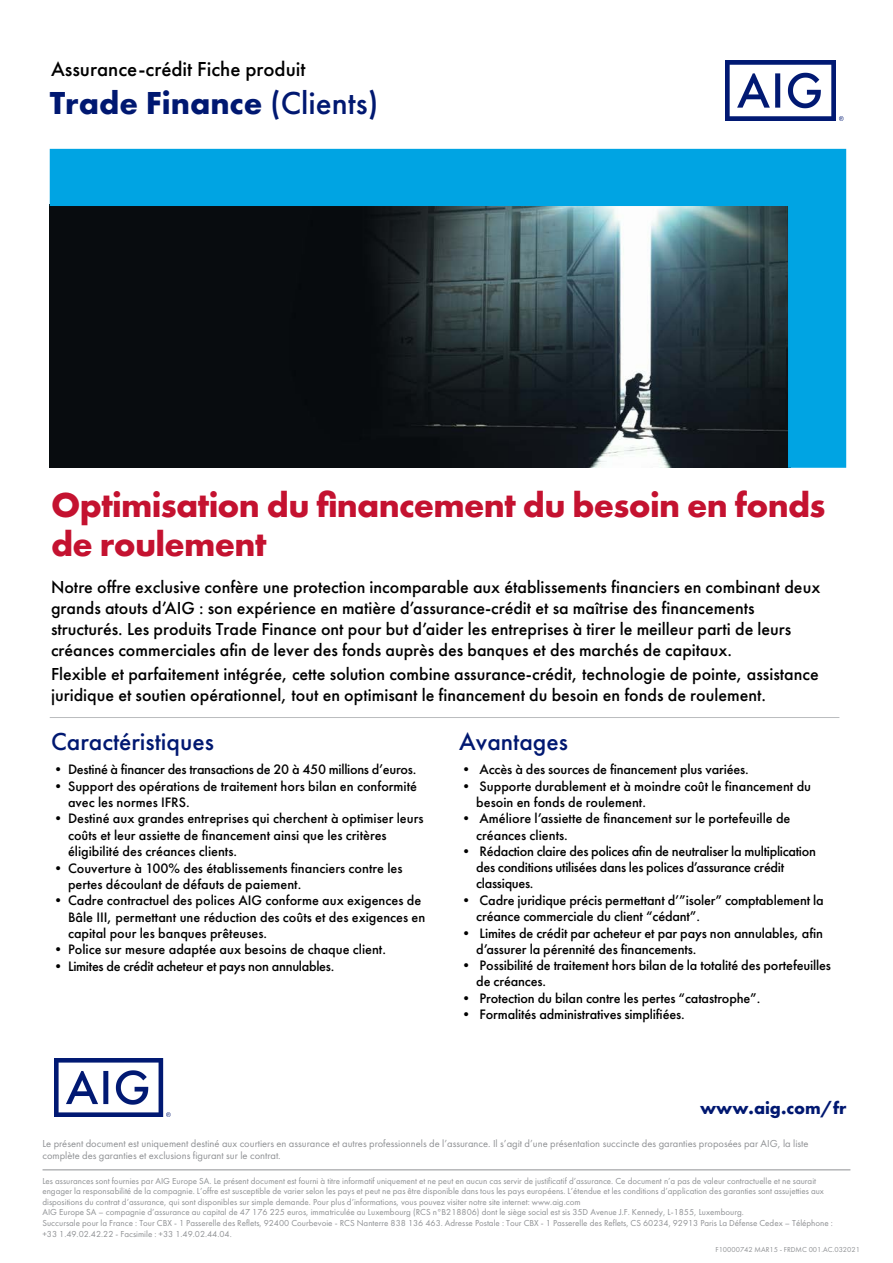
<style>
.page{position:relative;width:893px;height:1263px;background:#fff}
.page>*{position:absolute;margin:0;border:0;box-sizing:border-box;transform-origin:0 0}
.t1{font:700 36px/39px "Futura PT";letter-spacing:-.02em;color:#c41230}
.Cover_title{font:700 33px "Futura PT";color:#001871}
.Bullets_Subhead{font:500 25.5px "Futura PT";color:#001871}
.Cover_title-2{font:500 21px "Futura PT";color:#000}
.t2{font:500 18px/21px "Futura PT";color:#000}
.subhead{font:700 18px "Futura PT";color:#001871}
.t3{font:500 14.25px/16.2px "Futura PT";color:#000}
.t4{font:500 14.25px/16.2px "Futura PT";letter-spacing:-.02em;color:#000}
.t5{font:10.5px/12px "Futura PT";color:#8f9194}
.t6{font:9px/10.5px "Futura PT";color:#8f9194}
.Body{font:7.5px "Futura PT";color:#8f9194}
.s1{font-weight:500}
</style>
<div class="page">
<hr style="left:43px;top:1169px;width:807px;height:1px;background:#8f9194">
<svg style="left:50px;top:149px;width:796px;height:319px;background:#1b495b"></svg>
<hr style="left:50px;top:717px;width:789px;height:1px;background:#babcbe">
<img style="left:726px;top:61px;width:118px;height:59px">
<img style="left:55px;top:1058px;width:116px;height:59px">
<p class="Cover_title-2" style="left:51px;top:56px;width:256px">Assurance-crédit Fiche produit</p>
<p class="Cover_title" style="left:50px;top:82px;width:330px">Trade Finance <span class="s1">(Clients)</span></p>
<p class="t1" style="left:51px;top:484px;width:776px">Optimisation du financement du besoin en fonds de roulement</p>
<p class="t2" style="left:51px;top:576px;width:771px">Notre offre exclusive confère une protection incomparable aux établissements financiers en combinant deux grands atouts d’AIG : son expérience en matière d’assurance-crédit et sa maîtrise des financements structurés. Les produits Trade Finance ont pour but d’aider les entreprises à tirer le meilleur parti de leurs créances commerciales afin de lever des fonds auprès des banques et des marchés de capitaux.</p>
<p class="t2" style="left:51px;top:664px;width:769px">Flexible et parfaitement intégrée, cette solution combine assurance-crédit, technologie de pointe, assistance juridique et soutien opérationnel, tout en optimisant le financement du besoin en fonds de roulement.</p>
<p class="Bullets_Subhead" style="left:51px;top:726px;width:164px">Caractéristiques</p>
<p class="t4" style="left:51px;top:761px;width:367px">• Destiné à financer des transactions de 20 à 450 millions d’euros.</p>
<p class="t3" style="left:68px;top:778px;width:351px;text-indent:-17px">• Support des opérations de traitement hors bilan en conformité avec les normes IFRS.</p>
<p class="t3" style="left:68px;top:810px;width:357px;text-indent:-17px">• Destiné aux grandes entreprises qui cherchent à optimiser leurs coûts et leur assiette de financement ainsi que les critères éligibilité des créances clients.</p>
<p class="t3" style="left:68px;top:860px;width:336px;text-indent:-17px">• Couverture à 100% des établissements financiers contre les pertes découlant de défauts de paiement.</p>
<p class="t3" style="left:68px;top:892px;width:359px;text-indent:-17px">• Cadre contractuel des polices AIG conforme aux exigences de<br>Bâle III, permettant une réduction des coûts et des exigences en capital pour les banques prêteuses.</p>
<p class="t3" style="left:51px;top:941px;width:336px">• Police sur mesure adaptée aux besoins de chaque client.</p>
<p class="t4" style="left:51px;top:958px;width:285px">• Limites de crédit acheteur et pays non annulables.</p>
<p class="Bullets_Subhead" style="left:459px;top:726px;width:110px">Avantages</p>
<p class="t3" style="left:459px;top:761px;width:291px">• Accès à des sources de financement plus variées.</p>
<p class="t3" style="left:476px;top:778px;width:336px;text-indent:-17px">• Supporte durablement et à moindre coût le financement du besoin en fonds de roulement.</p>
<p class="t3" style="left:476px;top:811px;width:316px;text-indent:-17px">• Améliore l’assiette de financement sur le portefeuille de créances clients.</p>
<p class="t4" style="left:476px;top:843px;width:341px;text-indent:-17px">• Rédaction claire des polices afin de neutraliser la multiplication des conditions utilisées dans les polices d’assurance crédit classiques.</p>
<p class="t3" style="left:476px;top:892px;width:349px;text-indent:-17px">• Cadre juridique précis permettant d’”isoler” comptablement la créance commerciale du client “cédant”.</p>
<p class="t3" style="left:476px;top:925px;width:348px;text-indent:-17px">• Limites de crédit par acheteur et par pays non annulables, afin d’assurer la pérennité des financements.</p>
<p class="t3" style="left:476px;top:957px;width:356px;text-indent:-17px">• Possibilité de traitement hors bilan de la totalité des portefeuilles de créances.</p>
<p class="t3" style="left:459px;top:990px;width:303px">• Protection du bilan contre les pertes “catastrophe”.</p>
<p class="t3" style="left:459px;top:1007px;width:227px">• Formalités administratives simplifiées.</p>
<p class="subhead" style="left:700px;top:1096px;width:148px">www.aig.com/fr</p>
<p class="t5" style="left:42px;top:1138px;width:768px">Le présent document est uniquement destiné aux courtiers en assurance et autres professionnels de l’assurance. Il s’agit d’une présentation succincte des garanties proposées par AIG, la liste complète des garanties et exclusions figurant sur le contrat.</p>
<p class="t6" style="left:42px;top:1175px;width:792px">Les assurances sont fournies par AIG Europe SA. Le présent document est fourni à titre informatif uniquement et ne peut en aucun cas servir de justificatif d’assurance. Ce document n’a pas de valeur contractuelle et ne saurait engager la responsabilité de la compagnie. L’offre est susceptible de varier selon les pays et peut ne pas être disponible dans tous les pays européens. L’étendue et les conditions d’application des garanties sont assujetties aux dispositions du contrat d’assurance, qui sont disponibles sur simple demande. Pour plus d’informations, vous pouvez visiter notre site internet: www.aig.com<br>AIG Europe SA – compagnie d’assurance au capital de 47 176 225 euros, immatriculée au Luxembourg (RCS n°B218806) dont le siège social est sis 35D Avenue J.F. Kennedy, L-1855, Luxembourg.<br>Succursale pour la France : Tour CBX - 1 Passerelle des Reflets, 92400 Courbevoie - RCS Nanterre 838 136 463. Adresse Postale : Tour CBX - 1 Passerelle des Reflets, CS 60234, 92913 Paris La Défense Cedex – Téléphone : +33 1.49.02.42.22 - Facsimile : +33 1.49.02.44.04.</p>
<p class="Body" style="left:715px;top:1245px;width:146px">F10000742 MAR15 - FRDMC 001.AC.032021</p>
</div>
